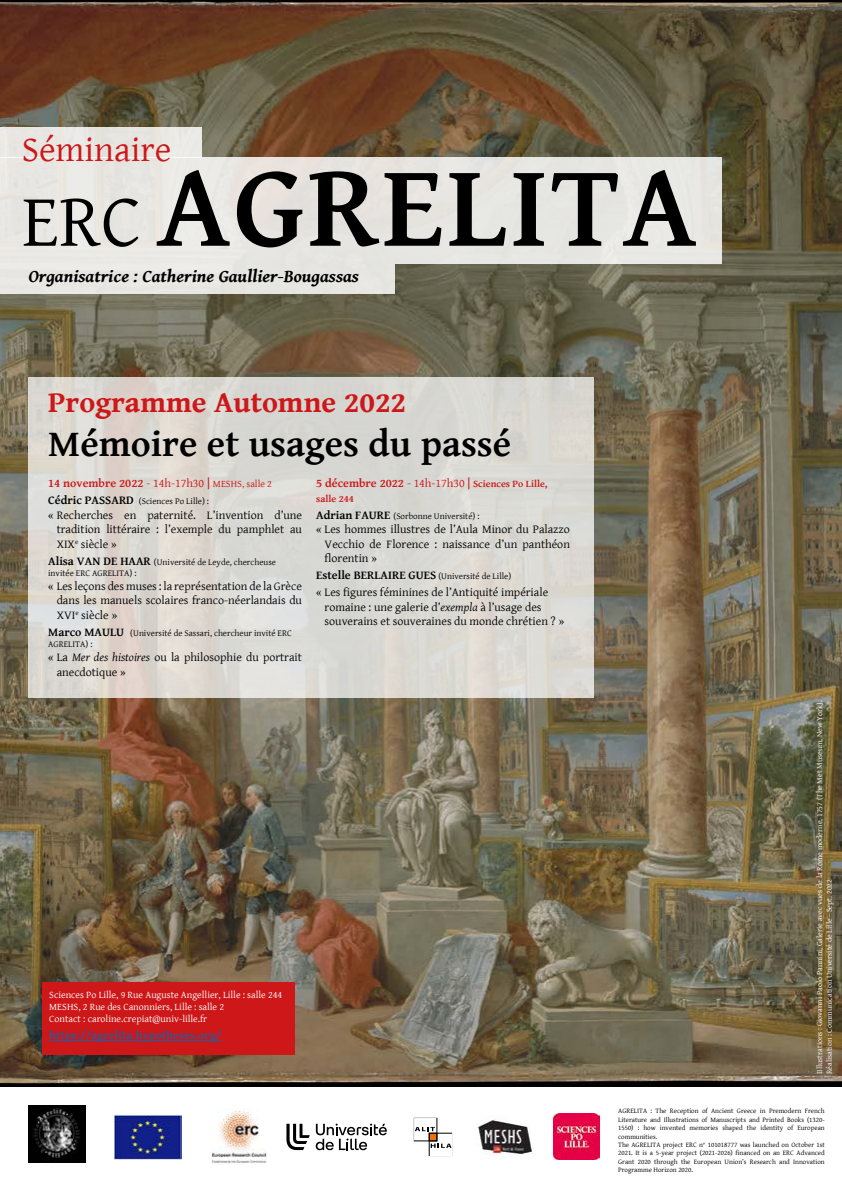
<style>
.page{position:relative;width:842px;height:1191px;background:#fff}
.page>*{position:absolute;margin:0;border:0;box-sizing:border-box;transform-origin:0 0}
.t1{font:700 118px "Gentium Basic";letter-spacing:.025em;color:#000}
.t2{font:700 38px "Gentium Basic";color:#000}
.t3{font:36px "Gentium Basic";color:#cd1719}
.t4{font:700 30px "Gentium Book Basic";color:#cd1719}
.t5{font:italic 700 17.9px "Gentium Book Basic";color:#000}
.t6{font:12px/14.4px "Gentium Basic";color:#000;text-align:justify}
.t7{font:700 12px "Gentium Basic";color:#cd1719}
.t8{font:700 12px "Gentium Basic";color:#275b9b}
.t9{font:10px/12px "Gentium Basic";color:#fff}
.t10{font:700 10px/14.4px "Gentium Basic";color:#cd1719}
.t11{font:9px/10.8px "Gentium Basic";color:#000}
.t12{font:8px/9.6px "Gentium Basic";color:#fff}
.t13{font:7px/8.4px "Gentium Basic";color:#000}
.s1{font-weight:400;font-size:75px}
.s2{font-weight:400}
.s3{font-weight:400;font-size:10px}
.s4{font-weight:700;font-size:12px}
.s5{font-style:italic}
.s6{font-size:12px}
.s7{font-weight:400;font-size:12px}
.s8{font-weight:700}
.s9{font-size:9px}
</style>
<div class="page">
<img style="left:0;top:0;width:842px;height:1086px">
<div style="left:28px;top:377px;width:566px;height:320px;background:linear-gradient(to bottom,#d9d7d1,#dddbd5)"></div>
<div style="left:0;top:127px;width:201px;height:31px;background:#e8e6e2"></div>
<div style="left:0;top:157px;width:721px;height:107px;background:#e7e6e2"></div>
<img style="left:477px;top:1119px;width:57px;height:36px">
<svg style="left:286px;top:1123px;width:24px;height:27px"></svg>
<svg style="left:316px;top:1123px;width:71px;height:27px"></svg>
<div style="left:429px;top:1133px;width:8px;height:8px;background:#ee7203"></div>
<div style="left:413px;top:1117px;width:24px;height:24px;border:1px solid #000"></div>
<div style="left:429px;top:1133px;width:24px;height:23px;border:1px solid #000"></div>
<svg style="left:415px;top:1127px;width:20px;height:4px"></svg>
<svg style="left:431px;top:1143px;width:20px;height:4px"></svg>
<div style="left:413px;top:1117px;width:40px;height:39px;border:1px solid #fff"></div>
<img style="left:28px;top:1105px;width:57px;height:57px">
<img style="left:114px;top:1114px;width:67px;height:46px">
<img style="left:554px;top:1113px;width:46px;height:47px">
<img style="left:211px;top:1108px;width:56px;height:57px">
<div style="left:0;top:264px;width:395px;height:29px;background:#e7e6e3"></div>
<div style="left:42px;top:982px;width:253px;height:72px;background:#cd1719"></div>
<hr style="left:49px;top:1040px;width:173px;height:1px;background:#275b9b">
<h3 class="t3" style="left:22px;top:123px;width:151px">Séminaire</h3>
<h1 class="t1" style="left:22px;top:118px;width:677px"><span class="s1">ERC</span> AGRELITA</h1>
<h3 class="t5" style="left:28px;top:262px;width:332px">Organisatrice : Catherine Gaullier-Bougassas</h3>
<h3 class="t4" style="left:48px;top:379px;width:359px">Programme Automne 2022</h3>
<h2 class="t2" style="left:48px;top:415px;width:465px">Mémoire et usages du passé</h2>
<p class="t7" style="left:48px;top:474px;width:225px">14 novembre 2022 <span class="s2">- 14h-17h30</span> | <span class="s3">MESHS, salle 2</span></p>
<p class="t11" style="left:48px;top:496px;width:162px"><span class="s4">Cédric PASSARD</span> (Sciences Po Lille) :</p>
<p class="t6" style="left:57px;top:507px;width:247px;text-indent:-8px">« Recherches en paternité. L’invention d’une tradition littéraire : l’exemple du pamphlet au XIX<sup>e</sup> siècle »</p>
<p class="t11" style="left:48px;top:556px;width:229px"><span class="s4">Alisa VAN DE HAAR</span> (Université de Leyde, chercheuse invitée ERC AGRELITA) :</p>
<p class="t6" style="left:57px;top:578px;width:247px;text-indent:-8px">« Les leçons des muses : la représentation de la Grèce dans les manuels scolaires franco-néerlandais du XVI<sup>e</sup> siècle »</p>
<p class="t11" style="left:48px;top:627px;width:245px"><span class="s4">Marco MAULU</span> (Université de Sassari, chercheur invité ERC<br>AGRELITA) :</p>
<p class="t6" style="left:57px;top:650px;width:247px;text-indent:-8px">« La <span class="s5">Mer des histoires</span> ou la philosophie du portrait anecdotique »</p>
<p class="t10" style="left:316px;top:476px;width:233px"><span class="s6">5 décembre 2022</span> <span class="s7">- 14h-17h30</span> <span class="s6">|</span> Sciences Po Lille, salle 244</p>
<p class="t11" style="left:316px;top:510px;width:165px"><span class="s4">Adrian FAURE</span> (Sorbonne Université) :</p>
<p class="t6" style="left:325px;top:522px;width:247px;text-indent:-8px">« Les hommes illustres de l’Aula Minor du Palazzo Vecchio de Florence : naissance d’un panthéon florentin »</p>
<p class="t6" style="left:316px;top:566px;width:234px;line-height:17.2px"><span class="s8">Estelle BERLAIRE GUES</span> <span class="s9">(Université de Lille)<br></span>« Les figures féminines de l’Antiquité impériale</p>
<p class="t6" style="left:325px;top:599px;width:241px">romaine : une galerie d’<span class="s5">exempla</span> à l’usage des souverains et souveraines du monde chrétien ? »</p>
<p class="t9" style="left:49px;top:988px;width:234px">Sciences Po Lille, 9 Rue Auguste Angellier, Lille : salle 244<br>MESHS, 2 Rue des Canonniers, Lille : salle 2<br>Contact : caroline.crepiat@univ-lille.fr</p>
<p class="t8" style="left:49px;top:1026px;width:174px">https://agrelita.hypotheses.org/</p>
<p class="t12" style="left:814px;top:1074px;width:375px;rotate:-90deg">IIllustrations : Giovanni Paolo Pannini, Galerie avec vues de la Rome moderne, 1757 (The Met Museum, New York).<br>Réalisation : Communication Université de Lille - Sept. 2022</p>
<p class="t13" style="left:618px;top:1106px;width:208px">AGRELITA : The Reception of Ancient Greece in Premodern French Literature and Illustrations of Manuscripts and Printed Books (1320- 1550) : how invented memories shaped the identity of European communities.<br>The AGRELITA project ERC n° 101018777 was launched on October 1st 2021. It is a 5-year project (2021-2026) financed on an ERC Advanced Grant 2020 through the European Union’s Research and Innovation Programme Horizon 2020.</p>
</div>
